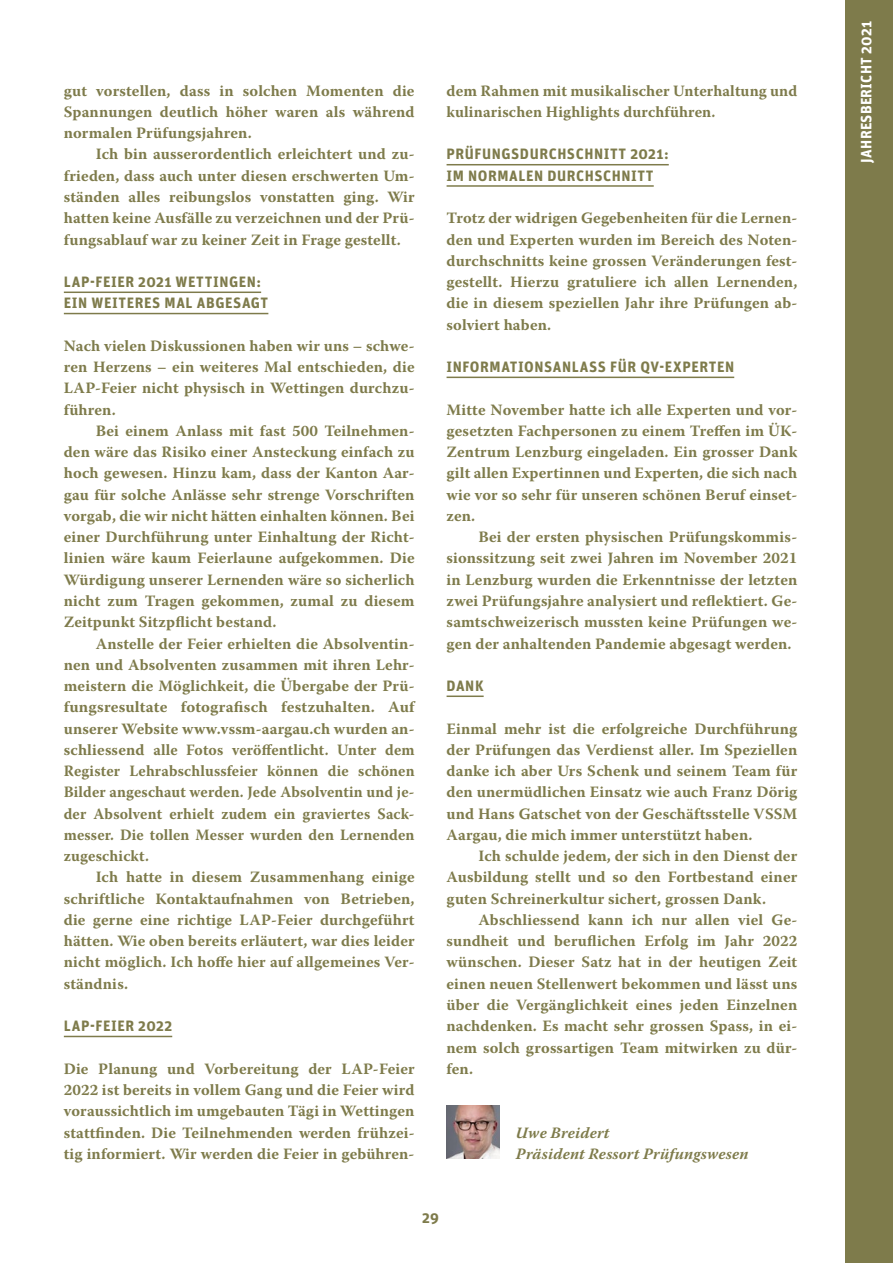
<style>
.page{position:relative;width:893px;height:1263px;background:#fff}
.page>*{position:absolute;margin:0;border:0;box-sizing:border-box;transform-origin:0 0}
.t1{font:700 15.75px/21.3px "Warnock Pro";letter-spacing:.01em;color:#7e7b4b;text-align:justify}
.t2{font:italic 700 15.75px/21.3px "Warnock Pro";letter-spacing:.01em;color:#7e7b4b}
.t3{font:700 15px/21.3px "Unit OT";letter-spacing:.035em;color:#7e7b4b}
.t4{font:700 15px "Unit OT";letter-spacing:.02em;color:#fff}
</style>
<div class="page">
<div style="left:845px;top:0;width:48px;height:1263px;background:#7e7b4b"></div>
<hr style="left:64px;top:292px;width:197px;height:1px;background:#7e7b4b">
<hr style="left:64px;top:313px;width:204px;height:1px;background:#7e7b4b">
<hr style="left:64px;top:1036px;width:108px;height:1px;background:#7e7b4b">
<hr style="left:447px;top:164px;width:222px;height:1px;background:#7e7b4b">
<hr style="left:447px;top:185px;width:207px;height:2px;background:#7e7b4b">
<hr style="left:447px;top:377px;width:287px;height:1px;background:#7e7b4b">
<hr style="left:447px;top:695px;width:37px;height:2px;background:#7e7b4b">
<img style="left:446px;top:1106px;width:54px;height:53px">
<p class="t1" style="left:64px;top:80px;width:352px">gut vorstellen, dass in solchen Momenten die Spannungen deutlich höher waren als während normalen Prüfungsjahren.</p>
<p class="t1" style="left:64px;top:143px;width:352px;text-indent:32px">Ich bin ausserordentlich erleichtert und zu&shy;frieden, dass auch unter diesen erschwerten Um&shy;ständen alles reibungslos vonstatten ging. Wir hatten keine Ausfälle zu verzeichnen und der Prü&shy;fungsablauf war zu keiner Zeit in Frage gestellt.</p>
<p class="t3" style="left:64px;top:271px;width:206px">LAP-FEIER 2021 WETTINGEN:<br>EIN WEITERES MAL ABGESAGT</p>
<p class="t1" style="left:64px;top:335px;width:352px">Nach vielen Diskussionen haben wir uns – schwe&shy;ren Herzens – ein weiteres Mal entschieden, die LAP-Feier nicht physisch in Wettingen durchzu&shy;führen.</p>
<p class="t1" style="left:64px;top:420px;width:352px;text-indent:32px">Bei einem Anlass mit fast 500 Teilnehmen&shy;den wäre das Risiko einer Ansteckung einfach zu hoch gewesen. Hinzu kam, dass der Kanton Aar&shy;gau für solche Anlässe sehr strenge Vorschriften vorgab, die wir nicht hätten einhalten können. Bei einer Durchführung unter Einhaltung der Richt&shy;linien wäre kaum Feierlaune aufgekommen. Die Würdigung unserer Lernenden wäre so sicherlich nicht zum Tragen gekommen, zumal zu diesem Zeitpunkt Sitzpflicht bestand.</p>
<p class="t1" style="left:64px;top:632px;width:352px;text-indent:32px">Anstelle der Feier erhielten die Absolventin&shy;nen und Absolventen zusammen mit ihren Lehr&shy;meistern die Möglichkeit, die Übergabe der Prü&shy;fungsresultate fotografisch festzuhalten. Auf unserer Website www.vssm-aargau.ch wurden an&shy;schliessend alle Fotos veröffentlicht. Unter dem Register Lehrabschlussfeier können die schönen Bilder angeschaut werden. Jede Absolventin und je&shy;der Absolvent erhielt zudem ein graviertes Sack&shy;messer. Die tollen Messer wurden den Lernenden zugeschickt.</p>
<p class="t1" style="left:64px;top:866px;width:352px;text-indent:32px">Ich hatte in diesem Zusammenhang einige schriftliche Kontaktaufnahmen von Betrieben, die gerne eine richtige LAP-Feier durchgeführt hätten. Wie oben bereits erläutert, war dies leider nicht möglich. Ich hoffe hier auf allgemeines Ver&shy;ständnis.</p>
<p class="t3" style="left:64px;top:1015px;width:110px">LAP-FEIER 2022</p>
<p class="t1" style="left:64px;top:1058px;width:352px">Die Planung und Vorbereitung der LAP-Feier 2022 ist bereits in vollem Gang und die Feier wird voraussichtlich im umgebauten Tägi in Wettingen stattfinden. Die Teilnehmenden werden frühzei&shy;tig informiert. Wir werden die Feier in gebühren-</p>
<p class="t1" style="left:446px;top:80px;width:352px">dem Rahmen mit musikalischer Unterhaltung und kulinarischen Highlights durchführen.</p>
<p class="t3" style="left:447px;top:143px;width:224px">PRÜFUNGSDURCHSCHNITT 2021:<br>IM NORMALEN DURCHSCHNITT</p>
<p class="t1" style="left:446px;top:207px;width:352px">Trotz der widrigen Gegebenheiten für die Lernen&shy;den und Experten wurden im Bereich des Noten&shy;durchschnitts keine grossen Veränderungen fest&shy;gestellt. Hierzu gratuliere ich allen Lernenden, die in diesem speziellen Jahr ihre Prüfungen ab&shy;solviert haben.</p>
<p class="t3" style="left:447px;top:356px;width:289px">INFORMATIONSANLASS FÜR QV-EXPERTEN</p>
<p class="t1" style="left:446px;top:398px;width:352px">Mitte November hatte ich alle Experten und vor&shy;gesetzten Fachpersonen zu einem Treffen im ÜK-Zentrum Lenzburg eingeladen. Ein grosser Dank gilt allen Expertinnen und Experten, die sich nach wie vor so sehr für unseren schönen Beruf einset&shy;zen.</p>
<p class="t1" style="left:446px;top:526px;width:352px;text-indent:32px">Bei der ersten physischen Prüfungskommis&shy;sionssitzung seit zwei Jahren im November 2021 in Lenzburg wurden die Erkenntnisse der letzten zwei Prüfungsjahre analysiert und reflektiert. Ge&shy;samtschweizerisch mussten keine Prüfungen we&shy;gen der anhaltenden Pandemie abgesagt werden.</p>
<p class="t3" style="left:447px;top:675px;width:39px">DANK</p>
<p class="t1" style="left:446px;top:717px;width:352px">Einmal mehr ist die erfolgreiche Durchführung der Prüfungen das Verdienst aller. Im Speziellen danke ich aber Urs Schenk und seinem Team für den unermüdlichen Einsatz wie auch Franz Dörig und Hans Gatschet von der Geschäftsstelle VSSM Aargau, die mich immer unterstützt haben.</p>
<p class="t1" style="left:446px;top:845px;width:352px;text-indent:32px">Ich schulde jedem, der sich in den Dienst der Ausbildung stellt und so den Fortbestand einer guten Schreinerkultur sichert, grossen Dank.</p>
<p class="t1" style="left:446px;top:909px;width:352px;text-indent:32px">Abschliessend kann ich nur allen viel Ge&shy;sundheit und beruflichen Erfolg im Jahr 2022 wünschen. Dieser Satz hat in der heutigen Zeit einen neuen Stellenwert bekommen und lässt uns über die Vergänglichkeit eines jeden Einzelnen nachdenken. Es macht sehr grossen Spass, in ei&shy;nem solch grossartigen Team mitwirken zu dür&shy;fen.</p>
<p class="t2" style="left:516px;top:1121px;width:234px">Uwe Breidert<br>Präsident Ressort Prüfungswesen</p>
<p class="t3" style="left:422px;top:1206px;width:18px">29</p>
<p class="t4" style="left:857px;top:163px;width:143px;rotate:-90deg">JAHRESBERICHT 2021</p>
</div>
